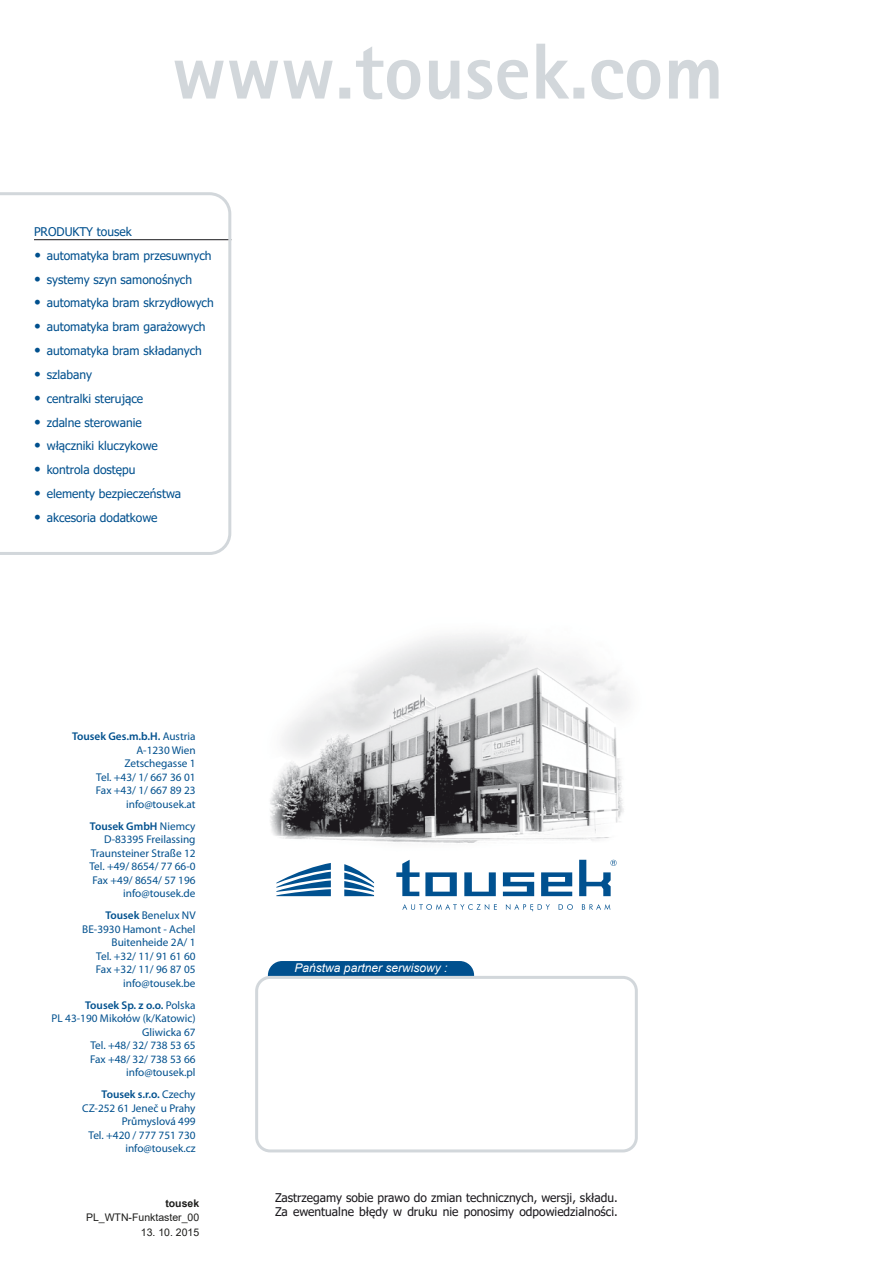
<style>
.page{position:relative;width:893px;height:1263px;background:#fff}
.page>*{position:absolute;margin:0;border:0;box-sizing:border-box;transform-origin:0 0}
.t1{font:12px "Tahoma";color:#00508e}
.t2{font:12px/14.4px "Tahoma";color:#1a181c}
.t3{font:italic 12px "Arial";color:#fff}
.t4{font:11.25px/13.5px "Myriad Pro";color:#00508e;text-align:right}
.t5{font:10.5px "Arial";color:#1d1d1b}
.t6{font:700 10.5px "Arial";color:#1d1d1b}
.s1{font-family:"Rotis Sans Serif";font-weight:700;font-size:13.5px}
.s2{font-family:"Rotis Sans Serif";font-size:13.5px}
.s3{font-weight:600}
</style>
<div class="page">
<img style="left:270px;top:634px;width:359px;height:244px">
<div style="left:269px;top:962px;width:204px;height:30px;background:#00508e;border-radius:14px"></div>
<div style="left:268px;top:961px;width:206px;height:32px;border:2px solid #00508e;border-radius:14px"></div>
<div style="left:257px;top:977px;width:379px;height:174px;background:#fff;border-radius:14px"></div>
<div style="left:255px;top:976px;width:383px;height:176px;border:3px solid #d2d7db;border-radius:14px"></div>
<svg style="left:174px;top:44px;width:544px;height:55px"></svg>
<svg style="left:396px;top:860px;width:61px;height:36px"></svg>
<svg style="left:464px;top:872px;width:32px;height:24px"></svg>
<svg style="left:503px;top:872px;width:31px;height:24px"></svg>
<svg style="left:541px;top:872px;width:31px;height:24px"></svg>
<svg style="left:402px;top:904px;width:208px;height:7px"></svg>
<svg style="left:276px;top:863px;width:98px;height:33px"></svg>
<svg style="left:579px;top:860px;width:38px;height:36px"></svg>
<svg style="left:0;top:192px;width:231px;height:363px"></svg>
<p class="t1" style="left:34px;top:223px;width:99px">PRODUKTY tousek</p>
<p class="t1" style="left:34px;top:247px;width:179px"><span class="s1">•</span> automatyka bram przesuwnych</p>
<p class="t1" style="left:34px;top:271px;width:160px"><span class="s2">•</span> systemy szyn samonośnych</p>
<p class="t1" style="left:34px;top:295px;width:181px"><span class="s2">•</span> automatyka bram skrzydłowych</p>
<p class="t1" style="left:34px;top:319px;width:173px"><span class="s2">•</span> automatyka bram garażowych</p>
<p class="t1" style="left:34px;top:343px;width:169px"><span class="s2">•</span> automatyka bram składanych</p>
<p class="t1" style="left:34px;top:366px;width:59px"><span class="s2">•</span> szlabany</p>
<p class="t1" style="left:34px;top:390px;width:111px"><span class="s2">•</span> centralki sterujące</p>
<p class="t1" style="left:34px;top:414px;width:109px"><span class="s2">•</span> zdalne sterowanie</p>
<p class="t1" style="left:34px;top:438px;width:125px"><span class="s2">•</span> włączniki kluczykowe</p>
<p class="t1" style="left:34px;top:462px;width:103px"><span class="s2">•</span> kontrola dostępu</p>
<p class="t1" style="left:34px;top:486px;width:149px"><span class="s2">•</span> elementy bezpieczeństwa</p>
<p class="t1" style="left:34px;top:510px;width:125px"><span class="s2">•</span> akcesoria dodatkowe</p>
<p class="t4" style="left:72px;top:730px;width:125px"><span class="s3">Tousek Ges.m.b.H.</span> Austria<br>A-1230 Wien<br>Zetschegasse 1<br>Tel. +43/ 1/ 667 36 01<br>Fax +43/ 1/ 667 89 23 info@tousek.at</p>
<p class="t4" style="left:89px;top:819px;width:108px"><span class="s3">Tousek GmbH</span> Niemcy<br>D-83395 Freilassing<br>Traunsteiner Straße 12<br>Tel. +49/ 8654/ 77 66-0<br>Fax +49/ 8654/ 57 196 info@tousek.de</p>
<p class="t4" style="left:82px;top:909px;width:115px"><span class="s3">Tousek</span> Benelux NV<br>BE-3930 Hamont - Achel<br>Buitenheide 2A/ 1<br>Tel. +32/ 11/ 91 61 60<br>Fax +32/ 11/ 96 87 05 info@tousek.be</p>
<p class="t4" style="left:52px;top:998px;width:146px"><span class="s3">Tousek Sp. z o.o.</span> Polska<br>PL 43-190 Mikołów (k/Katowic)<br>Gliwicka 67<br>Tel. +48/ 32/ 738 53 65<br>Fax +48/ 32/ 738 53 66 info@tousek.pl</p>
<p class="t4" style="left:82px;top:1088px;width:115px"><span class="s3">Tousek s.r.o.</span> Czechy<br>CZ-252 61 Jeneč u Prahy<br>Průmyslová 499<br>Tel. +420 / 777 751 730 info@tousek.cz</p>
<p class="t6" style="left:165px;top:1196px;width:35px">tousek</p>
<p class="t5" style="left:86px;top:1210px;width:115px">PL_WTN-Funktaster_00</p>
<p class="t5" style="left:141px;top:1225px;width:60px">13. 10. 2015</p>
<p class="t3" style="left:295px;top:959px;width:154px">Państwa partner serwisowy :</p>
<p class="t2" style="left:275px;top:1191px;width:344px">Zastrzegamy sobie prawo do zmian technicznych, wersji, składu.<br>Za ewentualne błędy w druku nie ponosimy odpowiedzialności.</p>
</div>
